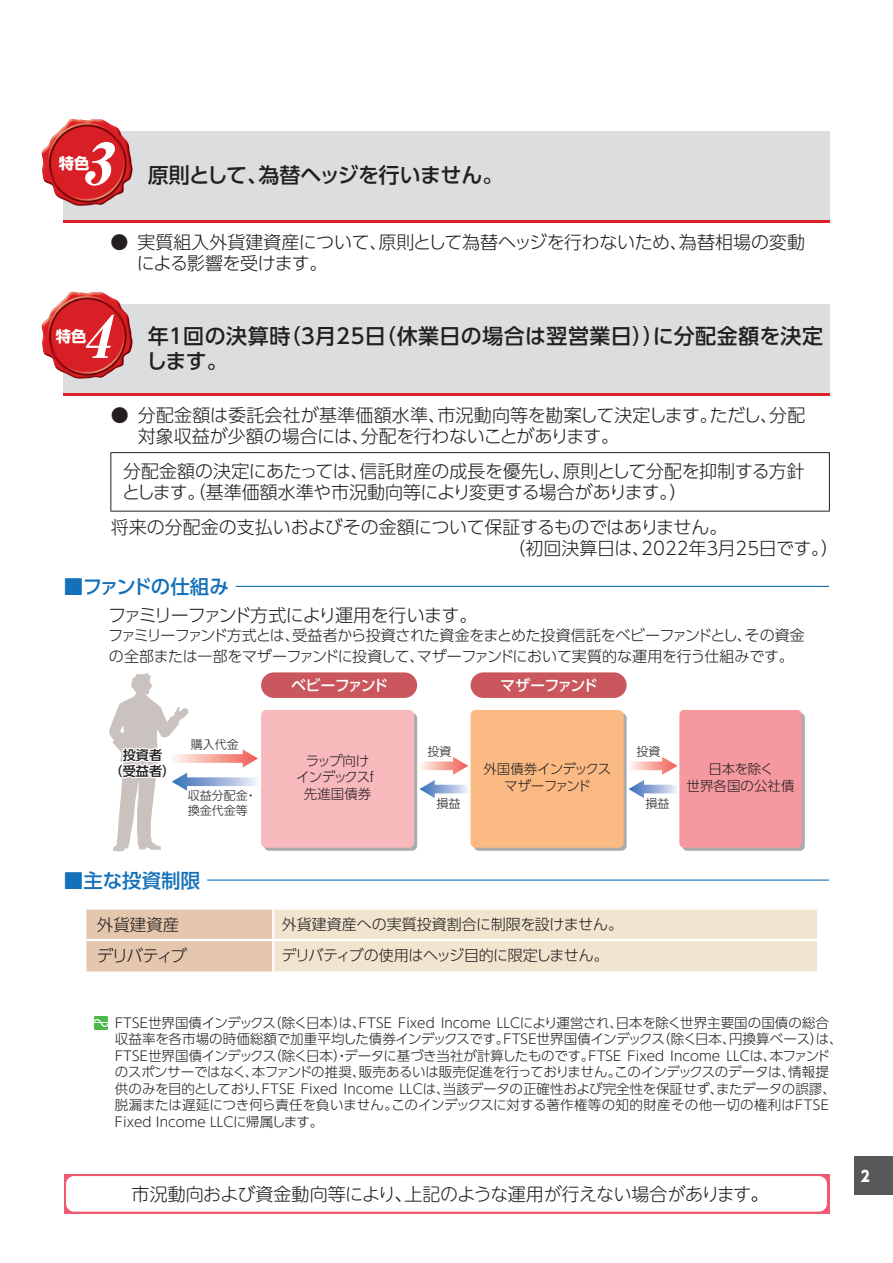
<style>
.page{position:relative;width:893px;height:1263px;background:#fff}
.page>*{position:absolute;margin:0;border:0;box-sizing:border-box;transform-origin:0 0}
.t1{font:italic 58.5px "Midashi Min Pr 5 MA31";color:#fff;scale:1.04 1}
.t2{font:500 21px/25.5px "UD Shin Go Pro";letter-spacing:.005em;color:#231f20}
.t3{font:500 21px "UD Shin Go Pro";letter-spacing:-.025em;color:#231f20}
.t4{font:500 19.5px "UD Shin Go Pro";letter-spacing:-.06em;color:#1471b9}
.t5{font:500 19.5px "UD Shin Go Pro";letter-spacing:-.005em;color:#1471b9}
.t6{font:300 18px/21px "UD Shin Go Pro";letter-spacing:-.015em;color:#231f20}
.t7{font:300 18px "UD Shin M Go Pro";letter-spacing:-.01em;color:#231f20}
.t8{font:300 18px "UD Shin Go Pro";letter-spacing:-.065em;color:#231f20}
.t9{font:300 16.5px "UD Shin Go Pro";letter-spacing:-.03em;color:#231f20}
.t10{font:700 15.3px "UD Shin Go Pro";color:#fff}
.t11{font:300 15px/21px "UD Shin Go Pro";letter-spacing:-.02em;color:#231f20}
.t12{font:300 15px "UD Shin Go Pro";color:#231f20}
.t13{font:500 15px "UD Shin Go Pro";letter-spacing:-.085em;color:#fff}
.t14{font:800 15px "UD Shin Go Pro";color:#fff;scale:.9 1}
.t15{font:300 13.5px/16.5px "UD Shin Go Pro";letter-spacing:-.01em;color:#231f20;text-align:center}
.t16{font:300 13.5px/16.5px "UD Shin Go Pro";letter-spacing:-.06em;color:#231f20;text-align:center}
.t17{font:300 13.5px/16.5px "UD Shin Go Pro";letter-spacing:-.055em;color:#231f20;text-align:center}
.t18{font:500 13.2px/15.8px "UD Shin Go Pro";color:#231f20;text-align:center}
.t19{font:300 12px/14.9px "UD Shin Go Pro";color:#231f20}
</style>
<div class="page">
<div style="left:855px;top:1157px;width:38px;height:38px;background:#57585a"></div>
<div style="left:63px;top:131px;width:766px;height:92px;background:#dcdddf"></div>
<hr style="left:63px;top:220px;width:766px;height:3px;background:#da2128">
<img style="left:41px;top:119px;width:92px;height:87px">
<div style="left:63px;top:304px;width:766px;height:92px;background:#dcdddf"></div>
<hr style="left:63px;top:393px;width:766px;height:3px;background:#da2128">
<img style="left:41px;top:292px;width:92px;height:87px">
<svg style="left:110px;top:452px;width:28px;height:1px"></svg>
<hr style="left:110px;top:453px;width:1px;height:58px;background:#231f20">
<hr style="left:138px;top:452px;width:692px;height:1px;background:#231f20">
<hr style="left:829px;top:453px;width:1px;height:58px;background:#231f20">
<svg style="left:110px;top:511px;width:28px;height:1px"></svg>
<hr style="left:138px;top:511px;width:692px;height:1px;background:#231f20">
<hr style="left:236px;top:586px;width:593px;height:1px;background:#1471b9">
<svg style="left:109px;top:672px;width:149px;height:179px"></svg>
<div style="left:264px;top:713px;width:153px;height:138px;background:linear-gradient(to right,#a9acaf,#a9acaf);border-radius:5px"></div>
<div style="left:261px;top:710px;width:153px;height:138px;background:#f8b9bd;border-radius:5px"></div>
<div style="left:474px;top:713px;width:153px;height:138px;background:#a9acaf;border-radius:5px"></div>
<div style="left:471px;top:710px;width:153px;height:138px;background:#fbba83;border-radius:5px"></div>
<div style="left:682px;top:713px;width:123px;height:138px;background:#a9acaf;border-radius:5px"></div>
<div style="left:679px;top:710px;width:123px;height:138px;background:#f5989f;border-radius:5px"></div>
<svg style="left:419px;top:757px;width:49px;height:41px"></svg>
<svg style="left:628px;top:757px;width:49px;height:41px"></svg>
<div style="left:261px;top:672px;width:156px;height:26px;background:#c9575d;border-radius:13px"></div>
<div style="left:471px;top:672px;width:156px;height:26px;background:#c9575d;border-radius:13px"></div>
<hr style="left:207px;top:879px;width:622px;height:2px;background:#1471b9">
<svg style="left:86px;top:909px;width:731px;height:62px;background:#eeddc7"></svg>
<hr style="left:272px;top:909px;width:2px;height:30px;background:#fff">
<hr style="left:86px;top:939px;width:187px;height:2px;background:#fff">
<hr style="left:273px;top:939px;width:544px;height:2px;background:#fff">
<hr style="left:272px;top:941px;width:2px;height:30px;background:#fff">
<div style="left:94px;top:1016px;width:14px;height:14px;background:#4cb848"></div>
<svg style="left:94px;top:1019px;width:14px;height:8px"></svg>
<svg style="left:64px;top:1174px;width:765px;height:39px;background:#f27085"></svg>
<div style="left:66px;top:1176px;width:761px;height:35px;background:#fff;border-radius:8px"></div>
<h1 class="t1" style="left:80px;top:118px;width:49px">3</h1>
<p class="t10" style="left:59px;top:150px;width:32px">特色</p>
<h2 class="t3" style="left:148px;top:158px;width:357px">原則として、為替ヘッジを行いません。</h2>
<h3 class="t6" style="left:137px;top:231px;width:670px;text-indent:-26px">● 実質組入外貨建資産について、原則として為替ヘッジを行わないため、為替相場の変動による影響を受けます。</h3>
<h1 class="t1" style="left:80px;top:291px;width:49px">4</h1>
<h2 class="t2" style="left:146px;top:322px;width:678px">年１回の決算時（３月25日（休業日の場合は翌営業日））に分配金額を決定します。</h2>
<h3 class="t6" style="left:138px;top:404px;width:669px;text-indent:-27px">● 分配金額は委託会社が基準価額水準、市況動向等を勘案して決定します。ただし、分配対象収益が少額の場合には、分配を行わないことがあります。</h3>
<h3 class="t6" style="left:122px;top:460px;width:684px">分配金額の決定にあたっては､信託財産の成長を優先し､原則として分配を抑制する方針とします。（基準価額水準や市況動向等により変更する場合があります。）</h3>
<h3 class="t6" style="left:508px;top:516px;width:333px;text-indent:-397px">将来の分配金の支払いおよびその金額について保証するものではありません。<br>（初回決算日は、2022年３月25日です。）</h3>
<h3 class="t4" style="left:64px;top:571px;width:166px">■ファンドの仕組み</h3>
<h3 class="t8" style="left:108px;top:601px;width:371px">ファミリーファンド方式により運用を行います。</h3>
<p class="t11" style="left:108px;top:624px;width:698px">ファミリーファンド方式とは、受益者から投資された資金をまとめた投資信託をベビーファンドとし、その資金の全部または一部をマザーファンドに投資して、マザーファンドにおいて実質的な運用を行う仕組みです。</p>
<p class="t10" style="left:56px;top:323px;width:32px">特色</p>
<p class="t18" style="left:110px;top:747px;width:67px">投資者<br>（受益者）</p>
<p class="t19" style="left:191px;top:736px;width:49px">購入代金</p>
<p class="t19" style="left:188px;top:788px;width:70px">収益分配金・換金代金等</p>
<p class="t13" style="left:291px;top:673px;width:99px">ベビーファンド</p>
<p class="t13" style="left:500px;top:673px;width:99px">マザーファンド</p>
<p class="t19" style="left:427px;top:743px;width:25px">投資</p>
<p class="t19" style="left:636px;top:743px;width:25px">投資</p>
<p class="t16" style="left:296px;top:752px;width:84px">ラップ向け<br>インデックスｆ先進国債券</p>
<p class="t17" style="left:483px;top:760px;width:129px">外国債券インデックスマザーファンド</p>
<p class="t15" style="left:687px;top:760px;width:109px">日本を除く<br>世界各国の公社債</p>
<p class="t19" style="left:436px;top:796px;width:25px">損益</p>
<p class="t19" style="left:645px;top:796px;width:25px">損益</p>
<h3 class="t5" style="left:64px;top:864px;width:138px">■主な投資制限</h3>
<p class="t9" style="left:97px;top:911px;width:84px">外貨建資産</p>
<p class="t12" style="left:282px;top:912px;width:343px">外貨建資産への実質投資割合に制限を設けません。</p>
<p class="t9" style="left:97px;top:942px;width:92px">デリバティブ</p>
<p class="t11" style="left:282px;top:945px;width:329px">デリバティブの使用はヘッジ目的に限定しません。</p>
<p class="t15" style="left:112px;top:1014px;width:732px;text-align:left">ＦＴＳＥ世界国債インデックス（除く日本）は、FTSE Fixed Income LLCにより運営され、日本を除く世界主要国の国債の総合収益率を各市場の時価総額で加重平均した債券インデックスです。ＦＴＳＥ世界国債インデックス（除く日本、円換算ベース）は、ＦＴＳＥ世界国債インデックス（除く日本）・データに基づき当社が計算したものです。FTSE Fixed Income LLCは、本ファンドのスポンサーではなく、本ファンドの推奨、販売あるいは販売促進を行っておりません。このインデックスのデータは、情報提供のみを目的としており、FTSE Fixed Income LLCは、当該データの正確性および完全性を保証せず、またデータの誤謬、脱漏または遅延につき何ら責任を負いません。このインデックスに対する著作権等の知的財産その他一切の権利はFTSE Fixed Income LLCに帰属します。</p>
<h3 class="t7" style="left:132px;top:1179px;width:638px">市況動向および資金動向等により、上記のような運用が行えない場合があります。</h3>
<p class="t14" style="left:861px;top:1163px;width:11px">2</p>
</div>
